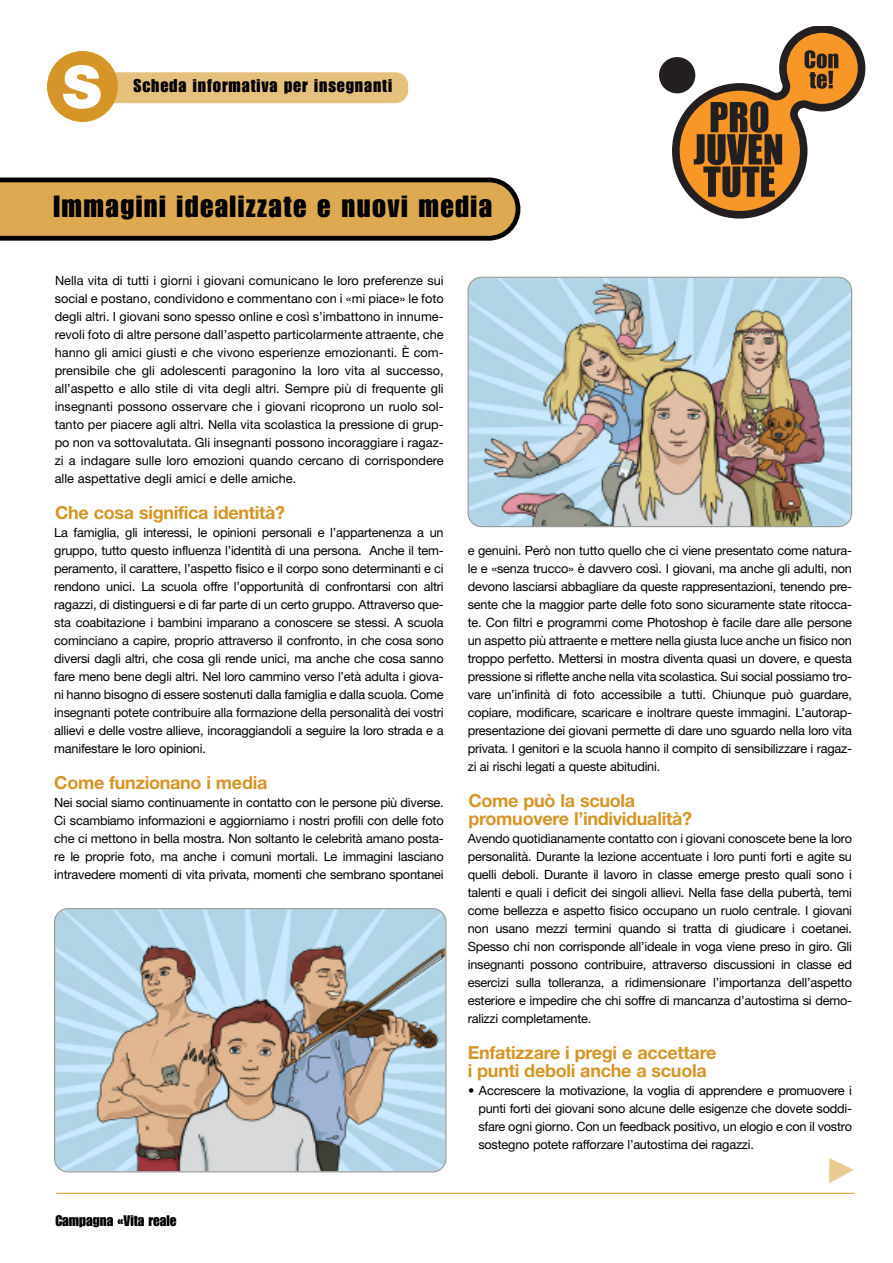
<style>
.page{position:relative;width:893px;height:1263px;background:#fff}
.page>*{position:absolute;margin:0;border:0;box-sizing:border-box;transform-origin:0 0}
.t1{font:900 58.5px "Helvetica Neue";color:#fff}
.t2{font:30px "Impact";letter-spacing:.05em;color:#000}
.t3{font:700 18px/18px "Helvetica Neue";letter-spacing:-.015em;color:#d59527}
.t4{font:18px "Impact";letter-spacing:.05em;color:#000}
.t5{font:15px "Impact";color:#000}
.t6{font:12.75px/18px "Helvetica Neue";letter-spacing:-.015em;color:#000;text-align:justify}
</style>
<div class="page">
<img style="left:468px;top:277px;width:384px;height:250px">
<svg style="left:829px;top:1158px;width:25px;height:25px"></svg>
<svg style="left:0;top:177px;width:520px;height:64px;background:#bc9149"></svg>
<hr style="left:56px;top:1193px;width:798px;height:1px;background:#d59527">
<svg style="left:54px;top:908px;width:392px;height:264px;background:#b4bbbd"></svg>
<div style="left:659px;top:57px;width:36px;height:36px;background:#231f20;border-radius:50%"></div>
<svg style="left:672px;top:26px;width:193px;height:193px"></svg>
<div style="left:51px;top:72px;width:357px;height:31px;background:#e6c07d;border-radius:13px"></div>
<div style="left:47px;top:51px;width:71px;height:71px;background:#d59527;border-radius:50%"></div>
<h1 class="t1" style="left:62px;top:66px;width:41px">S</h1>
<h3 class="t4" style="left:134px;top:80px;width:260px">Scheda informativa per insegnanti</h3>
<h2 class="t2" style="left:54px;top:195px;width:440px">Immagini idealizzate e nuovi media</h2>
<p class="t6" style="left:55px;top:273px;width:390px">Nella vita di tutti i giorni i giovani comunicano le loro preferenze sui social e postano, condividono e commentano con i «mi piace» le foto degli altri. I giovani sono spesso online e così s’imbattono in innume&shy;revoli foto di altre persone dall’aspetto particolarmente attraente, che hanno gli amici giusti e che vivono esperienze emozionanti. È com&shy;prensibile che gli adolescenti paragonino la loro vita al successo, all’aspetto e allo stile di vita degli altri. Sempre più di frequente gli insegnanti possono osservare che i giovani ricoprono un ruolo sol&shy;tanto per piacere agli altri. Nella vita scolastica la pressione di grup&shy;po non va sottovalutata. Gli insegnanti possono incoraggiare i ragaz&shy;zi a indagare sulle loro emozioni quando cercano di corrispondere alle aspettative degli amici e delle amiche.</p>
<h3 class="t3" style="left:55px;top:505px;width:232px">Che cosa significa identità?</h3>
<p class="t6" style="left:54px;top:525px;width:391px">La famiglia, gli interessi, le opinioni personali e l’appartenenza a un gruppo, tutto questo influenza l’identità di una persona. Anche il tem&shy;peramento, il carattere, l’aspetto fisico e il corpo sono determinanti e ci rendono unici. La scuola offre l’opportunità di confrontarsi con altri ragazzi, di distinguersi e di far parte di un certo gruppo. Attraverso que&shy;sta coabitazione i bambini imparano a conoscere se stessi. A scuola cominciano a capire, proprio attraverso il confronto, in che cosa sono diversi dagli altri, che cosa gli rende unici, ma anche che cosa sanno fare meno bene degli altri. Nel loro cammino verso l’età adulta i giova&shy;ni hanno bisogno di essere sostenuti dalla famiglia e dalla scuola. Come insegnanti potete contribuire alla formazione della personalità dei vostri allievi e delle vostre allieve, incoraggiandoli a seguire la loro strada e a manifestare le loro opinioni.</p>
<h3 class="t3" style="left:54px;top:775px;width:215px">Come funzionano i media</h3>
<p class="t6" style="left:54px;top:795px;width:391px">Nei social siamo continuamente in contatto con le persone più diverse.<br>Ci scambiamo informazioni e aggiorniamo i nostri profili con delle foto che ci mettono in bella mostra. Non soltanto le celebrità amano posta&shy;re le proprie foto, ma anche i comuni mortali. Le immagini lasciano intravedere momenti di vita privata, momenti che sembrano spontanei</p>
<p class="t6" style="left:468px;top:542px;width:386px">e genuini. Però non tutto quello che ci viene presentato come natura&shy;le e «senza trucco» è davvero così. I giovani, ma anche gli adulti, non devono lasciarsi abbagliare da queste rappresentazioni, tenendo pre&shy;sente che la maggior parte delle foto sono sicuramente state ritocca&shy;te. Con filtri e programmi come Photoshop è facile dare alle persone un aspetto più attraente e mettere nella giusta luce anche un fisico non troppo perfetto. Mettersi in mostra diventa quasi un dovere, e questa pressione si riflette anche nella vita scolastica. Sui social possiamo tro&shy;vare un’infinità di foto accessibile a tutti. Chiunque può guardare, copiare, modificare, scaricare e inoltrare queste immagini. L’autorap&shy;presentazione dei giovani permette di dare uno sguardo nella loro vita privata. I genitori e la scuola hanno il compito di sensibilizzare i ragaz&shy;zi ai rischi legati a queste abitudini.</p>
<h3 class="t3" style="left:468px;top:793px;width:225px">Come può la scuola promuovere l’individualità?</h3>
<p class="t6" style="left:468px;top:830px;width:386px">Avendo quotidianamente contatto con i giovani conoscete bene la loro personalità. Durante la lezione accentuate i loro punti forti e agite su quelli deboli. Durante il lavoro in classe emerge presto quali sono i talenti e quali i deficit dei singoli allievi. Nella fase della pubertà, temi come bellezza e aspetto fisico occupano un ruolo centrale. I giovani non usano mezzi termini quando si tratta di giudicare i coetanei.<br>Spesso chi non corrisponde all’ideale in voga viene preso in giro. Gli insegnanti possono contribuire, attraverso discussioni in classe ed esercizi sulla tolleranza, a ridimensionare l’importanza dell’aspetto esteriore e impedire che chi soffre di mancanza d’autostima si demo&shy;ralizzi completamente.</p>
<h3 class="t3" style="left:468px;top:1045px;width:250px">Enfatizzare i pregi e accettare i punti deboli anche a scuola</h3>
<p class="t6" style="left:478px;top:1082px;width:375px;text-indent:-10px">• Accrescere la motivazione, la voglia di apprendere e promuovere i punti forti dei giovani sono alcune delle esigenze che dovete soddi&shy;sfare ogni giorno. Con un feedback positivo, un elogio e con il vostro sostegno potete rafforzare l’autostima dei ragazzi.</p>
<p class="t5" style="left:55px;top:1216px;width:123px">Campagna «Vita reale</p>
</div>
